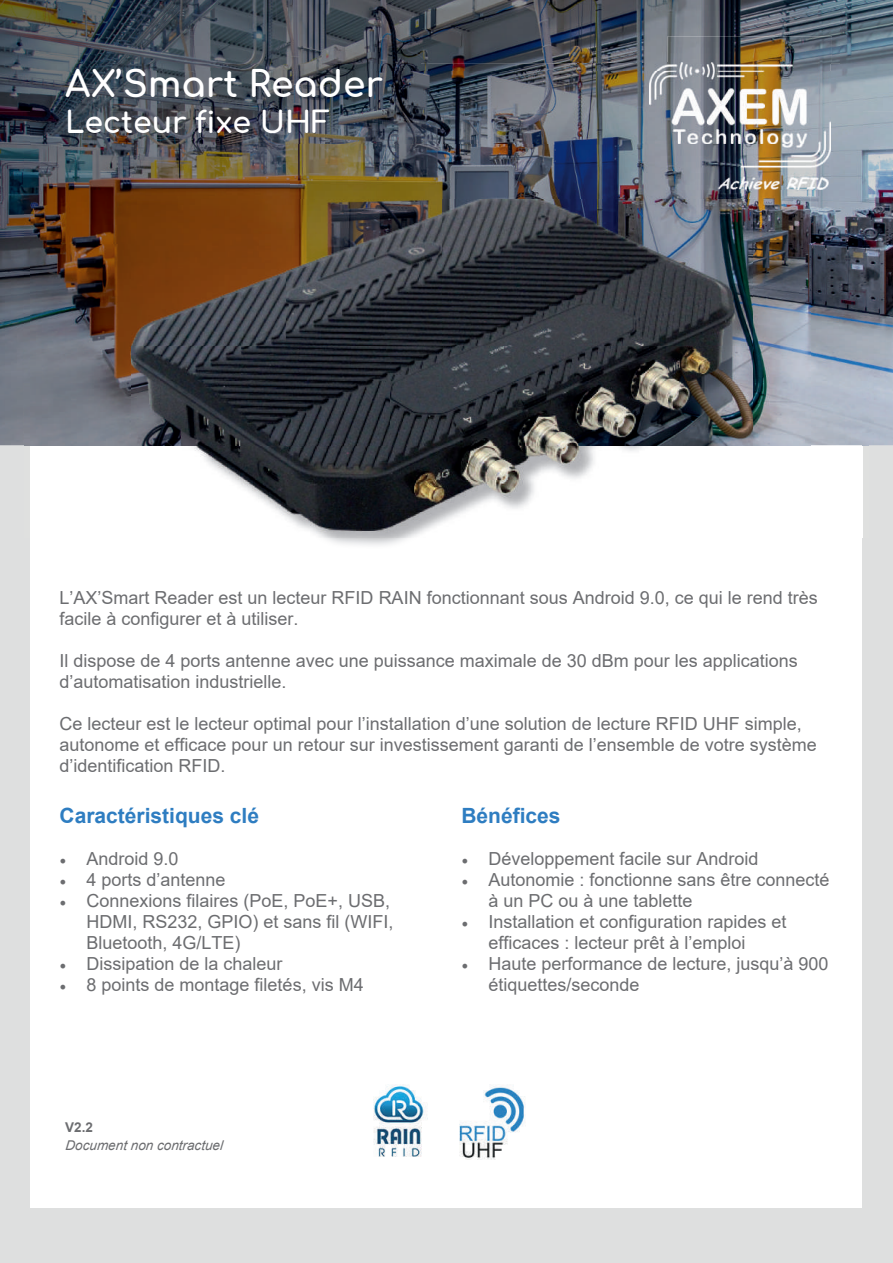
<style>
.page{position:relative;width:893px;height:1263px;background:#fff}
.page>*{position:absolute;margin:0;border:0;box-sizing:border-box;transform-origin:0 0}
.t1{font:700 36px "Comfortaa";color:#fff}
.t2{font:700 30px "Comfortaa";color:#fff}
.t3{font:700 21px "Arial";color:#2e7dc1}
.t4{font:18px/21px "Arial";color:#6c6d70}
.t5{font:italic 13.5px "Arial";color:#6c6d70}
.t6{font:700 13.5px "Arial";color:#6c6d70}
.s1{font-family:"Minion Pro"}
</style>
<div class="page">
<div style="left:0;top:64px;width:893px;height:1199px;background:#dedfdf"></div>
<div style="left:31px;top:71px;width:831px;height:1137px;background:#fff"></div>
<img style="left:0;top:0;width:893px;height:64px">
<img style="left:668px;top:36px;width:164px;height:28px">
<img style="left:0;top:64px;width:578px;height:47px">
<img style="left:578px;top:64px;width:252px;height:7px">
<img style="left:0;top:111px;width:31px;height:334px">
<img style="left:862px;top:111px;width:31px;height:334px">
<img style="left:31px;top:71px;width:831px;height:74px">
<svg style="left:649px;top:62px;width:19px;height:2px"></svg>
<img style="left:668px;top:62px;width:162px;height:2px">
<img style="left:373px;top:1085px;width:55px;height:72px">
<img style="left:459px;top:1085px;width:66px;height:74px">
<img style="left:25px;top:445px;width:843px;height:93px">
<img style="left:25px;top:145px;width:6px;height:300px">
<img style="left:811px;top:145px;width:57px;height:300px">
<img style="left:31px;top:145px;width:259px;height:99px">
<img style="left:290px;top:145px;width:260px;height:55px">
<img style="left:550px;top:145px;width:261px;height:99px">
<img style="left:31px;top:244px;width:101px;height:201px">
<img style="left:753px;top:244px;width:58px;height:201px">
<img style="left:649px;top:145px;width:181px;height:45px">
<img style="left:132px;top:200px;width:621px;height:245px">
<h1 class="t1" style="left:65px;top:51px;width:319px">AX’Smart Reader</h1>
<h2 class="t2" style="left:65px;top:95px;width:266px">Lecteur fixe UHF</h2>
<p class="t4" style="left:60px;top:587px;width:760px">L’AX’Smart Reader est un lecteur RFID RAIN fonctionnant sous Android 9.0, ce qui le rend très facile à configurer et à utiliser.</p>
<p class="t4" style="left:60px;top:650px;width:740px">Il dispose de 4 ports antenne avec une puissance maximale de 30 dBm pour les applications d’automatisation industrielle.</p>
<p class="t4" style="left:60px;top:713px;width:759px">Ce lecteur est le lecteur optimal pour l’installation d’une solution de lecture RFID UHF simple, autonome et efficace pour un retour sur investissement garanti de l’ensemble de votre système d’identification RFID.</p>
<p class="t3" style="left:461px;top:801px;width:101px">Bénéfices</p>
<p class="t4" style="left:461px;top:848px;width:299px"><span class="s1">•</span> Développement facile sur Android</p>
<p class="t4" style="left:488px;top:869px;width:343px;text-indent:-27px"><span class="s1">•</span> Autonomie : fonctionne sans être connecté à un PC ou à une tablette</p>
<p class="t4" style="left:488px;top:911px;width:300px;text-indent:-27px"><span class="s1">•</span> Installation et configuration rapides et efficaces : lecteur prêt à l’emploi</p>
<p class="t4" style="left:488px;top:953px;width:342px;text-indent:-27px"><span class="s1">•</span> Haute performance de lecture, jusqu’à 900 étiquettes/seconde</p>
<p class="t3" style="left:60px;top:801px;width:201px">Caractéristiques clé</p>
<p class="t4" style="left:60px;top:848px;width:121px"><span class="s1">•</span> Android 9.0</p>
<p class="t4" style="left:60px;top:869px;width:168px"><span class="s1">•</span> 4 ports d’antenne</p>
<p class="t4" style="left:87px;top:890px;width:309px;text-indent:-27px"><span class="s1">•</span> Connexions filaires (PoE, PoE+, USB,<br>HDMI, RS232, GPIO) et sans fil (WIFI,<br>Bluetooth, 4G/LTE)</p>
<p class="t4" style="left:60px;top:953px;width:225px"><span class="s1">•</span> Dissipation de la chaleur</p>
<p class="t4" style="left:60px;top:974px;width:306px"><span class="s1">•</span> 8 points de montage filetés, vis M4</p>
<p class="t6" style="left:65px;top:1118px;width:29px">V2.2</p>
<p class="t5" style="left:65px;top:1137px;width:159px">Document non contractuel</p>
</div>
